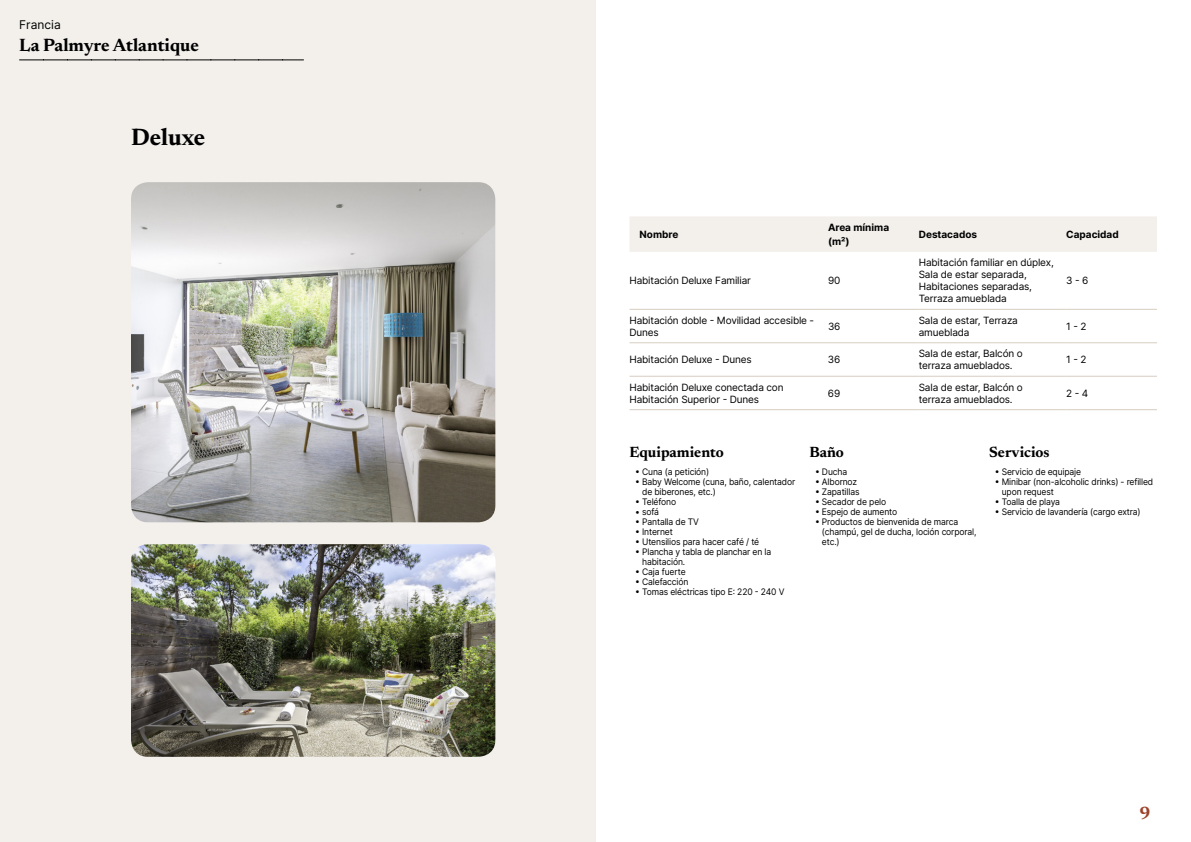
<style>
.page{position:relative;width:1191px;height:842px;background:#fff}
.page>*{position:absolute;margin:0;border:0;box-sizing:border-box;transform-origin:0 0}
.t1{font:700 24px "Newsreader 24 pt";color:#000}
.t2{font:700 18px "Newsreader 24 pt";color:#000}
.t3{font:700 18px "Newsreader 24 pt";color:#9d432c}
.t4{font:700 15px "Newsreader 24 pt";color:#000}
.t5{font:12px "Inter";color:#000}
.t6{font:10px/12px "Inter";letter-spacing:-.015em;color:#000}
.t7{font:700 10px/14px "Inter";color:#000}
.t8{font:9px/10px "Inter";letter-spacing:-.015em;color:#000;scale:.95 1}
</style>
<div class="page">
<div style="left:0;top:0;width:595px;height:842px;background:#f3f0ec"></div>
<img style="left:131px;top:182px;width:364px;height:340px">
<img style="left:131px;top:544px;width:364px;height:213px">
<svg style="left:20px;top:60px;width:283px;height:1px"></svg>
<div style="left:630px;top:216px;width:527px;height:36px;background:#f3f0ec"></div>
<hr style="left:629px;top:309px;width:199px;height:1px;background:#d7cdc1">
<hr style="left:828px;top:309px;width:90px;height:1px;background:#d7cdc1">
<hr style="left:918px;top:309px;width:148px;height:1px;background:#d7cdc1">
<hr style="left:1066px;top:309px;width:91px;height:1px;background:#d7cdc1">
<hr style="left:629px;top:342px;width:199px;height:1px;background:#d7cdc1">
<hr style="left:828px;top:342px;width:90px;height:1px;background:#d7cdc1">
<hr style="left:918px;top:342px;width:148px;height:1px;background:#d7cdc1">
<hr style="left:1066px;top:342px;width:91px;height:1px;background:#d7cdc1">
<hr style="left:629px;top:376px;width:199px;height:1px;background:#d7cdc1">
<hr style="left:828px;top:376px;width:90px;height:1px;background:#d7cdc1">
<hr style="left:918px;top:376px;width:148px;height:1px;background:#d7cdc1">
<hr style="left:1066px;top:376px;width:91px;height:1px;background:#d7cdc1">
<hr style="left:629px;top:409px;width:199px;height:1px;background:#d7cdc1">
<hr style="left:828px;top:409px;width:90px;height:1px;background:#d7cdc1">
<hr style="left:918px;top:409px;width:148px;height:1px;background:#d7cdc1">
<hr style="left:1066px;top:409px;width:91px;height:1px;background:#d7cdc1">
<h3 class="t5" style="left:19px;top:15px;width:43px">Francia</h3>
<h2 class="t2" style="left:19px;top:32px;width:181px">La Palmyre Atlantique</h2>
<h1 class="t1" style="left:131px;top:120px;width:76px">Deluxe</h1>
<p class="t7" style="left:639px;top:227px;width:40px">Nombre</p>
<p class="t7" style="left:828px;top:220px;width:63px">Area mínima (m²)</p>
<p class="t7" style="left:918px;top:227px;width:60px">Destacados</p>
<p class="t7" style="left:1066px;top:227px;width:54px">Capacidad</p>
<p class="t6" style="left:629px;top:274px;width:123px">Habitación Deluxe Familiar</p>
<p class="t6" style="left:828px;top:274px;width:14px">90</p>
<p class="t6" style="left:918px;top:256px;width:137px">Habitación familiar en dúplex,<br>Sala de estar separada,<br>Habitaciones separadas,<br>Terraza amueblada</p>
<p class="t6" style="left:1066px;top:274px;width:24px">3 - 6</p>
<p class="t6" style="left:629px;top:314px;width:186px">Habitación doble - Movilidad accesible -<br>Dunes</p>
<p class="t6" style="left:828px;top:320px;width:14px">36</p>
<p class="t6" style="left:918px;top:314px;width:101px">Sala de estar, Terraza amueblada</p>
<p class="t6" style="left:1066px;top:320px;width:22px">1 - 2</p>
<p class="t6" style="left:629px;top:353px;width:124px">Habitación Deluxe - Dunes</p>
<p class="t6" style="left:828px;top:353px;width:14px">36</p>
<p class="t6" style="left:918px;top:347px;width:106px">Sala de estar, Balcón o terraza amueblados.</p>
<p class="t6" style="left:1066px;top:353px;width:22px">1 - 2</p>
<p class="t6" style="left:629px;top:381px;width:156px">Habitación Deluxe conectada con<br>Habitación Superior - Dunes</p>
<p class="t6" style="left:828px;top:387px;width:14px">69</p>
<p class="t6" style="left:918px;top:381px;width:106px">Sala de estar, Balcón o terraza amueblados.</p>
<p class="t6" style="left:1066px;top:387px;width:24px">2 - 4</p>
<h3 class="t4" style="left:629px;top:441px;width:96px">Equipamiento</h3>
<p class="t8" style="left:635px;top:467px;width:79px">• Cuna (a petición)</p>
<p class="t8" style="left:642px;top:477px;width:163px;text-indent:-7px">• Baby Welcome (cuna, baño, calentador de biberones, etc.)</p>
<p class="t8" style="left:635px;top:497px;width:45px">• Teléfono</p>
<p class="t8" style="left:635px;top:507px;width:27px">• sofá</p>
<p class="t8" style="left:635px;top:517px;width:69px">• Pantalla de TV</p>
<p class="t8" style="left:635px;top:527px;width:41px">• Internet</p>
<p class="t8" style="left:635px;top:537px;width:132px">• Utensilios para hacer café / té</p>
<p class="t8" style="left:642px;top:547px;width:137px;text-indent:-7px">• Plancha y tabla de planchar en la habitación.</p>
<p class="t8" style="left:635px;top:567px;width:55px">• Caja fuerte</p>
<p class="t8" style="left:635px;top:577px;width:57px">• Calefacción</p>
<p class="t8" style="left:635px;top:587px;width:159px">• Tomas eléctricas tipo E: 220 - 240 V</p>
<h3 class="t4" style="left:809px;top:441px;width:36px">Baño</h3>
<p class="t8" style="left:815px;top:467px;width:35px">• Ducha</p>
<p class="t8" style="left:815px;top:477px;width:46px">• Albornoz</p>
<p class="t8" style="left:815px;top:487px;width:48px">• Zapatillas</p>
<p class="t8" style="left:815px;top:497px;width:76px">• Secador de pelo</p>
<p class="t8" style="left:815px;top:507px;width:88px">• Espejo de aumento</p>
<p class="t8" style="left:822px;top:517px;width:164px;text-indent:-7px">• Productos de bienvenida de marca (champú, gel de ducha, loción corporal, etc.)</p>
<h3 class="t4" style="left:989px;top:441px;width:62px">Servicios</h3>
<p class="t8" style="left:994px;top:467px;width:92px">• Servicio de equipaje</p>
<p class="t8" style="left:1001px;top:477px;width:161px;text-indent:-7px">• Minibar (non-alcoholic drinks) - refilled upon request</p>
<p class="t8" style="left:994px;top:497px;width:70px">• Toalla de playa</p>
<p class="t8" style="left:994px;top:507px;width:155px">• Servicio de lavandería (cargo extra)</p>
<h2 class="t3" style="left:1139px;top:800px;width:13px">9</h2>
</div>
